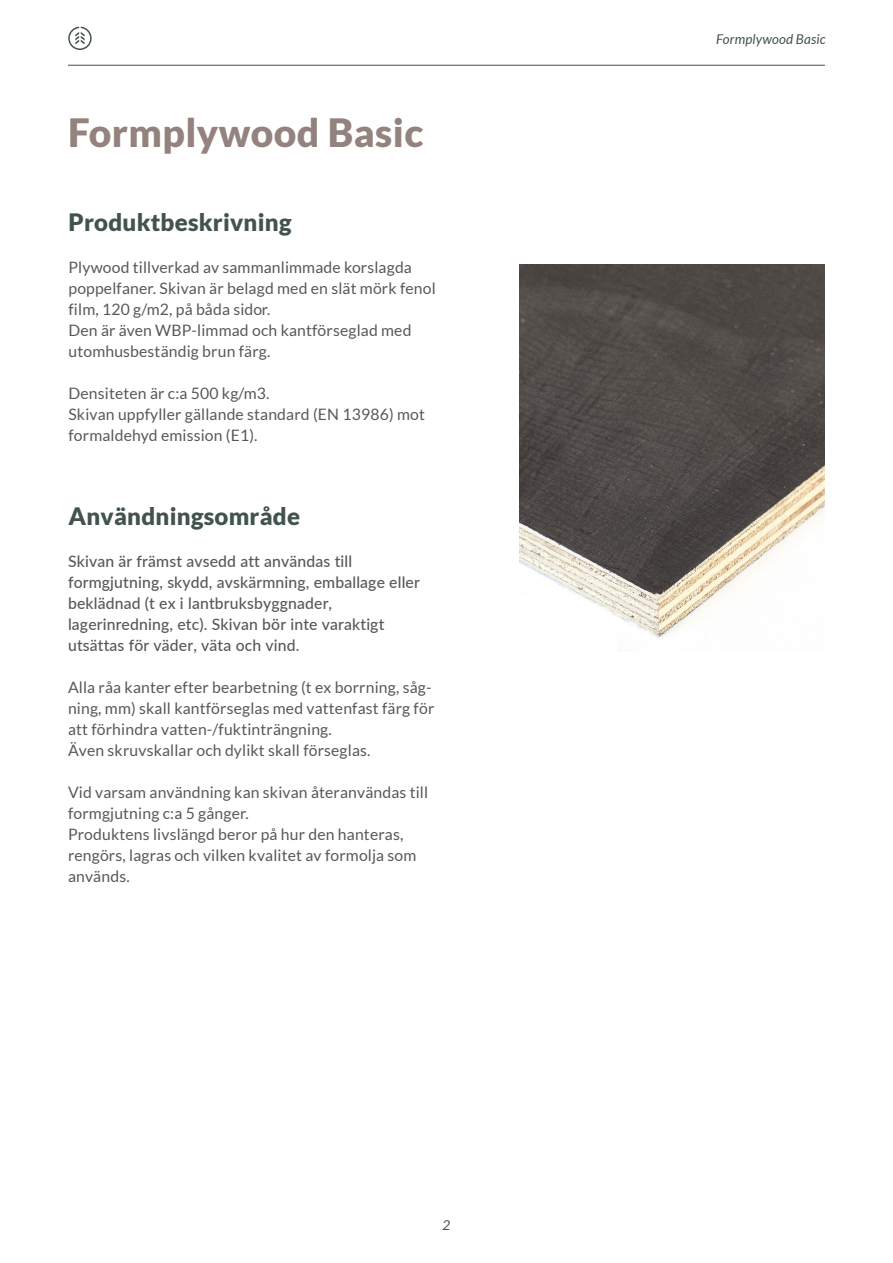
<style>
.page{position:relative;width:893px;height:1263px;background:#fff}
.page>*{position:absolute;margin:0;border:0;box-sizing:border-box;transform-origin:0 0}
.BRÖDTEXT{font:900 39px "Lato";letter-spacing:.01em;color:#93827d}
.BRÖDTEXT-2{font:900 24px "Lato";letter-spacing:.01em;color:#42534d}
.BRÖDTEXT-3{font:15.75px/21px "Lato";letter-spacing:.01em;color:#57585a}
.BRÖDTEXT-4{font:500 15.75px/21px "Lato";letter-spacing:.01em;color:#57585a}
.SIDHUVUD_PRODUKTNAMN{font:italic 13.5px "Lato";letter-spacing:.01em;color:#42534d}
</style>
<div class="page">
<img style="left:519px;top:265px;width:306px;height:373px">
<svg style="left:68px;top:27px;width:24px;height:23px"></svg>
<hr style="left:68px;top:65px;width:757px;height:1px;background:#42534d">
<p class="BRÖDTEXT" style="left:68px;top:110px;width:357px">Formplywood Basic</p>
<p class="BRÖDTEXT-2" style="left:68px;top:208px;width:225px">Produktbeskrivning</p>
<p class="BRÖDTEXT-3" style="left:68px;top:257px;width:369px">Plywood tillverkad av sammanlimmade korslagda poppelfaner. Skivan är belagd med en slät mörk fenol film, 120 g/m2, på båda sidor.<br>Den är även WBP-limmad och kantförseglad med utomhusbeständig brun färg.</p>
<p class="BRÖDTEXT-3" style="left:68px;top:383px;width:358px">Densiteten är c:a 500 kg/m3.<br>Skivan uppfyller gällande standard (EN 13986) mot formaldehyd emission (E1).</p>
<p class="BRÖDTEXT-2" style="left:68px;top:502px;width:233px">Användningsområde</p>
<p class="BRÖDTEXT-4" style="left:68px;top:550px;width:353px">Skivan är främst avsedd att användas till formgjutning, skydd, avskärmning, emballage eller beklädnad (t ex i lantbruksbyggnader, lagerinredning, etc). Skivan bör inte varaktigt utsättas för väder, väta och vind.</p>
<p class="BRÖDTEXT-3" style="left:68px;top:677px;width:368px">Alla råa kanter efter bearbetning (t ex borrning, såg&shy;ning, mm) skall kantförseglas med vattenfast färg för att förhindra vatten-/fuktinträngning.<br>Även skruvskallar och dylikt skall förseglas.</p>
<p class="BRÖDTEXT-3" style="left:68px;top:782px;width:362px">Vid varsam användning kan skivan återanvändas till formgjutning c:a 5 gånger.<br>Produktens livslängd beror på hur den hanteras, rengörs, lagras och vilken kvalitet av formolja som används.</p>
<p class="SIDHUVUD_PRODUKTNAMN" style="left:443px;top:1217px;width:9px">2</p>
<p class="SIDHUVUD_PRODUKTNAMN" style="left:716px;top:31px;width:111px">Formplywood Basic</p>
</div>
